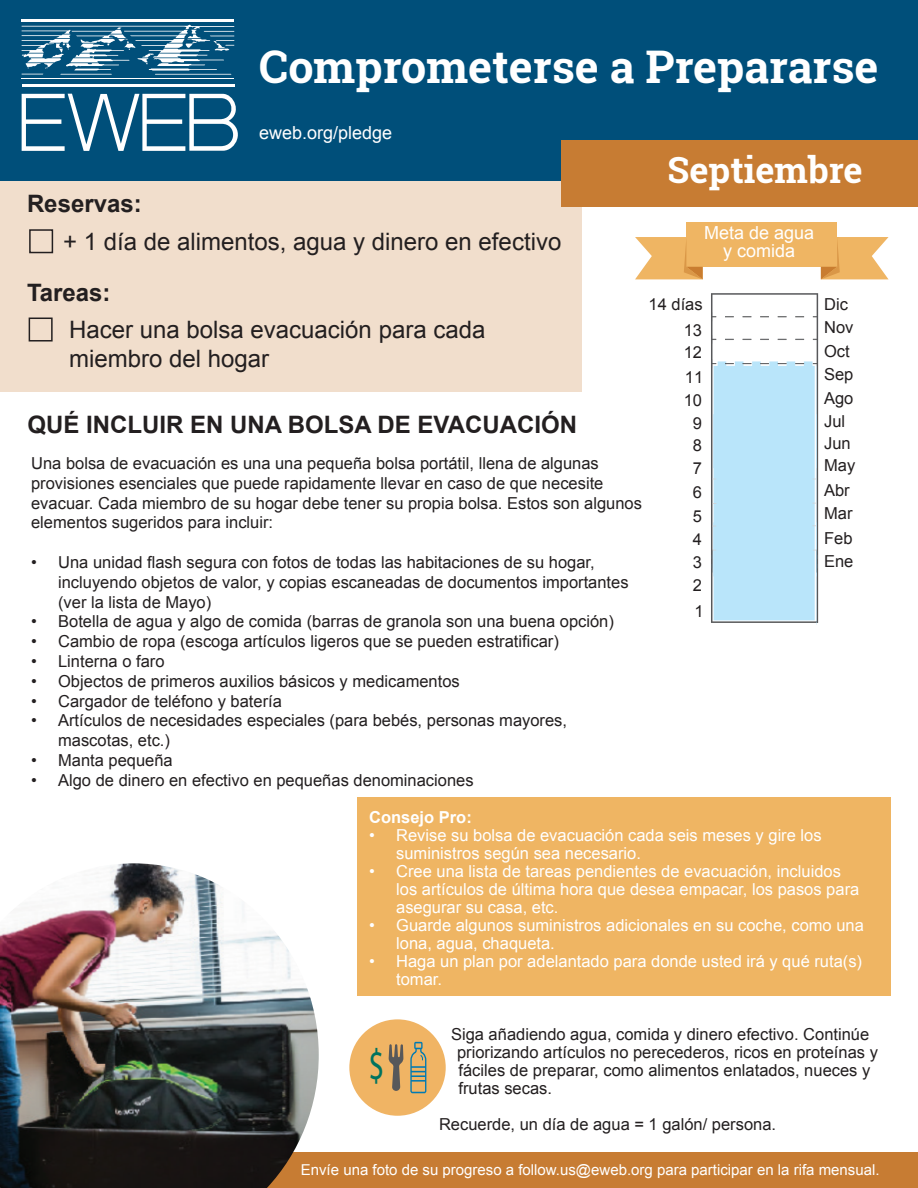
<style>
.page{position:relative;width:918px;height:1188px;background:#fff}
.page>*{position:absolute;margin:0;border:0;box-sizing:border-box;transform-origin:0 0}
.t1{font:700 45px "Roboto Slab";color:#fff}
.t2{font:43.65px "Myriad Pro";color:#00735f;scale:.72 1}
.t3{font:700 36px "Roboto Slab";color:#fff}
.t4{font:24px/28.8px "Arial";color:#231f20}
.t5{font:700 24px "Arial";color:#231f20}
.t6{font:18px/18px "Arial";color:#fff;text-align:center}
.t7{font:16.5px/19.8px "Arial";color:#231f20}
.t8{font:16.5px/18px "Arial";color:#fff}
.t9{font:700 16.5px "Arial";color:#fff}
.t10{font:15px "Arial";color:#fff}
</style>
<div class="page">
<div style="left:0;top:118px;width:581px;height:274px;background:#f1decc"></div>
<div style="left:0;top:0;width:918px;height:180px;background:#004f7a"></div>
<hr style="left:22px;top:79px;width:212px;height:1px;background:#fff">
<hr style="left:22px;top:84px;width:212px;height:2px;background:#fff">
<hr style="left:22px;top:19px;width:212px;height:3px;background:#fff">
<svg style="left:22px;top:25px;width:212px;height:50px"></svg>
<svg style="left:22px;top:94px;width:216px;height:57px"></svg>
<div style="left:562px;top:140px;width:356px;height:67px;background:#c77c33"></div>
<div style="left:686px;top:222px;width:151px;height:45px;background:#efb563"></div>
<svg style="left:821px;top:237px;width:68px;height:42px"></svg>
<svg style="left:635px;top:237px;width:68px;height:42px"></svg>
<div style="left:29px;top:229px;width:24px;height:24px;border:2px solid #231f20"></div>
<div style="left:258px;top:1153px;width:660px;height:35px;background:#c77c33"></div>
<img style="left:0;top:863px;width:319px;height:325px">
<div style="left:349px;top:1019px;width:97px;height:97px;background:#f0b464;border-radius:50%"></div>
<svg style="left:410px;top:1042px;width:16px;height:51px"></svg>
<svg style="left:389px;top:1044px;width:14px;height:47px"></svg>
<div style="left:357px;top:797px;width:534px;height:199px;background:#efb563"></div>
<div style="left:29px;top:318px;width:24px;height:24px;border:2px solid #231f20"></div>
<svg style="left:711px;top:293px;width:107px;height:332px"></svg>
<p class="t1" style="left:259px;top:35px;width:621px">Comprometerse a Prepararse</p>
<p class="t5" style="left:27px;top:188px;width:116px">Reservas:</p>
<p class="t6" style="left:259px;top:124px;width:135px">eweb.org/pledge</p>
<p class="t4" style="left:63px;top:227px;width:500px">+ 1 día de alimentos, agua y dinero en efectivo</p>
<p class="t3" style="left:668px;top:145px;width:197px">Septiembre</p>
<p class="t6" style="left:704px;top:224px;width:112px">Meta de agua y comida</p>
<p class="t5" style="left:27px;top:277px;width:85px">Tareas:</p>
<p class="t7" style="left:649px;top:295px;width:56px">14 días</p>
<p class="t7" style="left:824px;top:295px;width:25px">Dic</p>
<p class="t4" style="left:69px;top:316px;width:418px">Hacer una bolsa evacuación para cada miembro del hogar</p>
<p class="t7" style="left:684px;top:320px;width:20px">13</p>
<p class="t7" style="left:824px;top:318px;width:31px">Nov</p>
<p class="t7" style="left:684px;top:343px;width:20px">12</p>
<p class="t7" style="left:824px;top:342px;width:27px">Oct</p>
<p class="t7" style="left:685px;top:367px;width:20px">11</p>
<p class="t7" style="left:824px;top:364px;width:31px">Sep</p>
<p class="t7" style="left:684px;top:391px;width:20px">10</p>
<p class="t7" style="left:824px;top:388px;width:31px">Ago</p>
<p class="t5" style="left:27px;top:409px;width:551px">QUÉ INCLUIR EN UNA BOLSA DE EVACUACIÓN</p>
<p class="t7" style="left:693px;top:414px;width:11px">9</p>
<p class="t7" style="left:824px;top:411px;width:23px">Jul</p>
<p class="t7" style="left:693px;top:435px;width:11px">8</p>
<p class="t7" style="left:824px;top:434px;width:28px">Jun</p>
<p class="t7" style="left:31px;top:453px;width:612px">Una bolsa de evacuación es una una pequeña bolsa portátil, llena de algunas provisiones esenciales que puede rapidamente llevar en caso de que necesite evacuar. Cada miembro de su hogar debe tener su propia bolsa. Estos son algunos elementos sugeridos para incluir:</p>
<p class="t7" style="left:58px;top:552px;width:572px;text-indent:-27px">• Una unidad flash segura con fotos de todas las habitaciones de su hogar, incluyendo objetos de valor, y copias escaneadas de documentos importantes (ver la lista de Mayo)</p>
<p class="t7" style="left:31px;top:612px;width:584px">• Botella de agua y algo de comida (barras de granola son una buena opción)</p>
<p class="t7" style="left:31px;top:632px;width:529px">• Cambio de ropa (escoga artículos ligeros que se pueden estratificar)</p>
<p class="t7" style="left:31px;top:651px;width:135px">• Linterna o faro</p>
<p class="t7" style="left:31px;top:671px;width:430px">• Objectos de primeros auxilios básicos y medicamentos</p>
<p class="t7" style="left:31px;top:691px;width:252px">• Cargador de teléfono y batería</p>
<p class="t7" style="left:58px;top:711px;width:510px;text-indent:-27px">• Artículos de necesidades especiales (para bebés, personas mayores, mascotas, etc.)</p>
<p class="t7" style="left:31px;top:750px;width:143px">• Manta pequeña</p>
<p class="t7" style="left:31px;top:770px;width:444px">• Algo de dinero en efectivo en pequeñas denominaciones</p>
<p class="t7" style="left:693px;top:458px;width:11px">7</p>
<p class="t7" style="left:693px;top:482px;width:11px">6</p>
<p class="t7" style="left:693px;top:506px;width:11px">5</p>
<p class="t7" style="left:693px;top:530px;width:11px">4</p>
<p class="t7" style="left:693px;top:553px;width:11px">3</p>
<p class="t7" style="left:693px;top:575px;width:11px">2</p>
<p class="t7" style="left:694px;top:601px;width:11px">1</p>
<p class="t7" style="left:824px;top:455px;width:33px">May</p>
<p class="t7" style="left:824px;top:480px;width:27px">Abr</p>
<p class="t7" style="left:824px;top:504px;width:30px">Mar</p>
<p class="t7" style="left:824px;top:528px;width:30px">Feb</p>
<p class="t7" style="left:824px;top:551px;width:31px">Ene</p>
<p class="t9" style="left:369px;top:806px;width:104px">Consejo Pro:</p>
<p class="t8" style="left:396px;top:826px;width:427px;text-indent:-27px">• Revise su bolsa de evacuación cada seis meses y gire los suministros según sea necesario.</p>
<p class="t8" style="left:396px;top:862px;width:465px;text-indent:-27px">• Cree una lista de tareas pendientes de evacuación, incluidos los artículos de última hora que desea empacar, los pasos para asegurar su casa, etc.</p>
<p class="t8" style="left:396px;top:916px;width:469px;text-indent:-27px">• Guarde algunos suministros adicionales en su coche, como una lona, agua, chaqueta.</p>
<p class="t8" style="left:396px;top:952px;width:467px;text-indent:-27px">• Haga un plan por adelantado para donde usted irá y qué ruta(s) tomar.</p>
<h2 class="t2" style="left:369px;top:1039px;width:24px">$</h2>
<p class="t7" style="left:451px;top:1025px;width:420px">Siga añadiendo agua, comida y dinero efectivo. Continúe</p>
<p class="t7" style="left:457px;top:1044px;width:422px;line-height:18px">priorizando artículos no perecederos, ricos en proteínas y fáciles de preparar, como alimentos enlatados, nueces y frutas secas.</p>
<p class="t7" style="left:439px;top:1115px;width:339px">Recuerde, un día de agua = 1 galón/ persona.</p>
<p class="t10" style="left:301px;top:1160px;width:580px">Envíe una foto de su progreso a follow.us@eweb.org para participar en la rifa mensual.</p>
</div>
